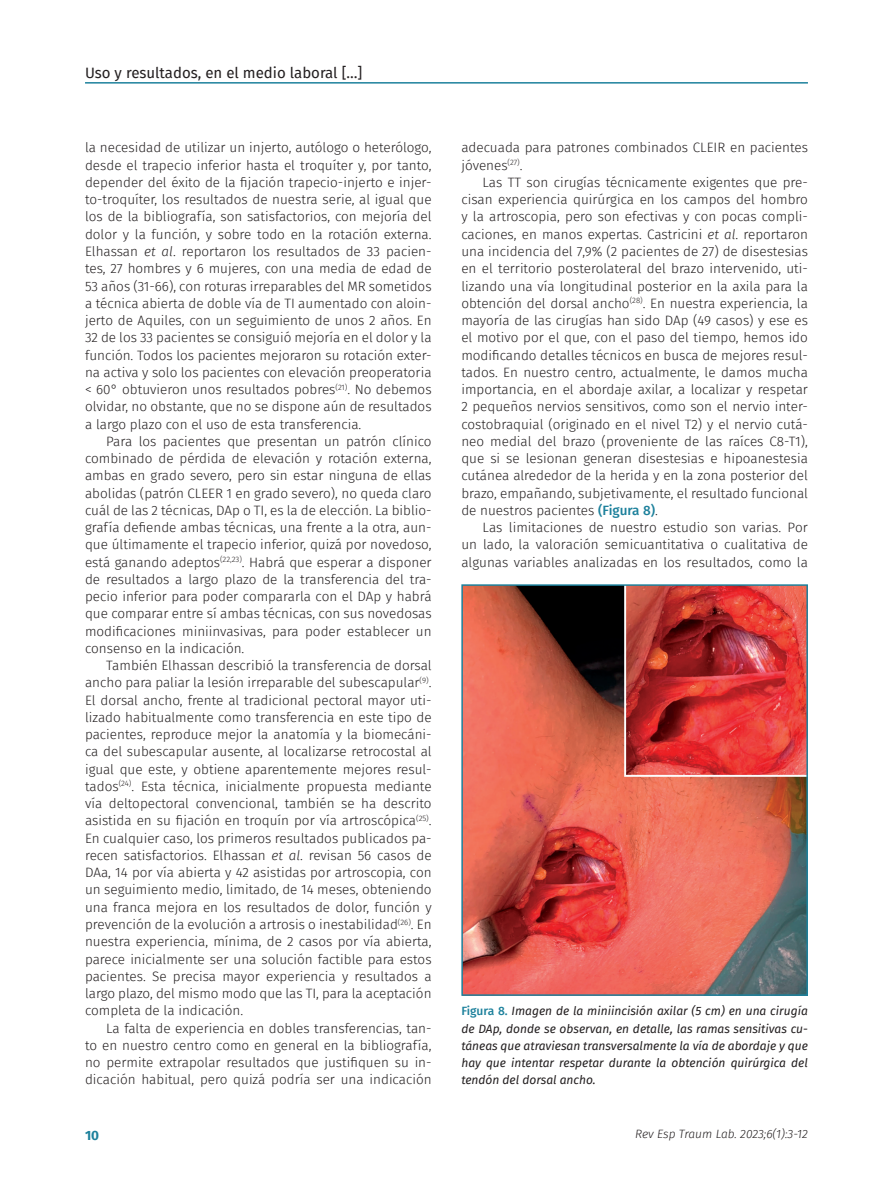
<style>
.page{position:relative;width:893px;height:1191px;background:#fff}
.page>*{position:absolute;margin:0;border:0;box-sizing:border-box;transform-origin:0 0}
.t1{font:15px "Fira Sans FS";color:#231f20}
.Párrafo_general{font:13.5px/17.2px "Fira Sans Light FS";color:#231f20;text-align:justify}
.t2{font:700 13.5px "Fira Sans FS";color:#1d819c}
.Pie_de_foto{font:italic 12px/17.2px "Fira Sans FS";color:#231f20;text-align:justify}
.t3{font:italic 300 12px "Fira Sans FS";letter-spacing:-.005em;color:#231f20}
.s1{font-family:"Fira Sans FS";font-weight:300;font-style:italic}
.s2{font-family:"Fira Sans FS";font-weight:500;color:#1d819c}
.s3{font-weight:500;font-style:normal;color:#1d819c}
</style>
<div class="page">
<hr style="left:85px;top:82px;width:723px;height:2px;background:#1d819c">
<img style="left:464px;top:587px;width:341px;height:405px">
<div style="left:461px;top:584px;width:347px;height:411px;border:2px solid #1d819c"></div>
<p class="t1" style="left:85px;top:62px;width:279px">Uso y resultados, en el medio laboral […]</p>
<p class="Párrafo_general" style="left:85px;top:139px;width:348px">la necesidad de utilizar un injerto, autólogo o heterólogo, desde el trapecio inferior hasta el troquíter y, por tanto, depender del éxito de la fijación trapecio-injerto e injer&shy;to-troquíter, los resultados de nuestra serie, al igual que los de la bibliografía, son satisfactorios, con mejoría del dolor y la función, y sobre todo en la rotación externa.<br>Elhassan <span class="s1">et al</span>. reportaron los resultados de 33 pacien&shy;tes, 27 hombres y 6 mujeres, con una media de edad de 53 años (31-66), con roturas irreparables del MR sometidos a técnica abierta de doble vía de TI aumentado con aloin&shy;jerto de Aquiles, con un seguimiento de unos 2 años. En 32 de los 33 pacientes se consiguió mejoría en el dolor y la función. Todos los pacientes mejoraron su rotación exter&shy;na activa y solo los pacientes con elevación preoperatoria &lt; 60° obtuvieron unos resultados pobres<sup>(21)</sup>. No debemos olvidar, no obstante, que no se dispone aún de resultados a largo plazo con el uso de esta transferencia.</p>
<p class="Párrafo_general" style="left:85px;top:432px;width:348px;text-indent:21px">Para los pacientes que presentan un patrón clínico combinado de pérdida de elevación y rotación externa, ambas en grado severo, pero sin estar ninguna de ellas abolidas (patrón CLEER 1 en grado severo), no queda claro cuál de las 2 técnicas, DAp o TI, es la de elección. La biblio&shy;grafía defiende ambas técnicas, una frente a la otra, aun&shy;que últimamente el trapecio inferior, quizá por novedoso, está ganando adeptos<sup>(22,23)</sup>. Habrá que esperar a disponer de resultados a largo plazo de la transferencia del tra&shy;pecio inferior para poder compararla con el DAp y habrá que comparar entre sí ambas técnicas, con sus novedosas modificaciones miniinvasivas, para poder establecer un consenso en la indicación.</p>
<p class="Párrafo_general" style="left:85px;top:657px;width:348px;text-indent:21px">También Elhassan describió la transferencia de dorsal ancho para paliar la lesión irreparable del subescapular<sup>(9)</sup>.<br>El dorsal ancho, frente al tradicional pectoral mayor uti&shy;lizado habitualmente como transferencia en este tipo de pacientes, reproduce mejor la anatomía y la biomecáni&shy;ca del subescapular ausente, al localizarse retrocostal al igual que este, y obtiene aparentemente mejores resul&shy;tados<sup>(24)</sup>. Esta técnica, inicialmente propuesta mediante vía deltopectoral convencional, también se ha descrito asistida en su fijación en troquín por vía artroscópica<sup>(25)</sup>.<br>En cualquier caso, los primeros resultados publicados pa&shy;recen satisfactorios. Elhassan <span class="s1">et al</span>. revisan 56 casos de DAa, 14 por vía abierta y 42 asistidas por artroscopia, con un seguimiento medio, limitado, de 14 meses, obteniendo una franca mejora en los resultados de dolor, función y prevención de la evolución a artrosis o inestabilidad<sup>(26)</sup>. En nuestra experiencia, mínima, de 2 casos por vía abierta, parece inicialmente ser una solución factible para estos pacientes. Se precisa mayor experiencia y resultados a largo plazo, del mismo modo que las TI, para la aceptación completa de la indicación.</p>
<p class="Párrafo_general" style="left:85px;top:1019px;width:348px;text-indent:21px">La falta de experiencia en dobles transferencias, tan&shy;to en nuestro centro como en general en la bibliografía, no permite extrapolar resultados que justifiquen su in&shy;dicación habitual, pero quizá podría ser una indicación</p>
<p class="Párrafo_general" style="left:461px;top:139px;width:348px">adecuada para patrones combinados CLEIR en pacientes jóvenes<sup>(27)</sup>.</p>
<p class="Párrafo_general" style="left:461px;top:174px;width:348px;text-indent:21px">Las TT son cirugías técnicamente exigentes que pre&shy;cisan experiencia quirúrgica en los campos del hombro y la artroscopia, pero son efectivas y con pocas compli&shy;caciones, en manos expertas. Castricini <span class="s1">et al</span>. reportaron una incidencia del 7,9% (2 pacientes de 27) de disestesias en el territorio posterolateral del brazo intervenido, uti&shy;lizando una vía longitudinal posterior en la axila para la obtención del dorsal ancho<sup>(28)</sup>. En nuestra experiencia, la mayoría de las cirugías han sido DAp (49 casos) y ese es el motivo por el que, con el paso del tiempo, hemos ido modificando detalles técnicos en busca de mejores resul&shy;tados. En nuestro centro, actualmente, le damos mucha importancia, en el abordaje axilar, a localizar y respetar 2 pequeños nervios sensitivos, como son el nervio inter&shy;costobraquial (originado en el nivel T2) y el nervio cutá&shy;neo medial del brazo (proveniente de las raíces C8-T1), que si se lesionan generan disestesias e hipoanestesia cutánea alrededor de la herida y en la zona posterior del brazo, empañando, subjetivamente, el resultado funcional de nuestros pacientes <span class="s2">(Figura 8)</span>.</p>
<p class="Párrafo_general" style="left:461px;top:519px;width:348px;text-indent:21px">Las limitaciones de nuestro estudio son varias. Por un lado, la valoración semicuantitativa o cualitativa de algunas variables analizadas en los resultados, como la</p>
<p class="Pie_de_foto" style="left:461px;top:1002px;width:348px"><span class="s3">Figura 8.</span> Imagen de la miniincisión axilar (5 cm) en una cirugía de DAp, donde se observan, en detalle, las ramas sensitivas cu&shy;táneas que atraviesan transversalmente la vía de abordaje y que hay que intentar respetar durante la obtención quirúrgica del tendón del dorsal ancho.</p>
<p class="t2" style="left:85px;top:1124px;width:16px">10</p>
<p class="t3" style="left:635px;top:1125px;width:174px">Rev Esp Traum Lab. 2023;6(1):3-12</p>
</div>
